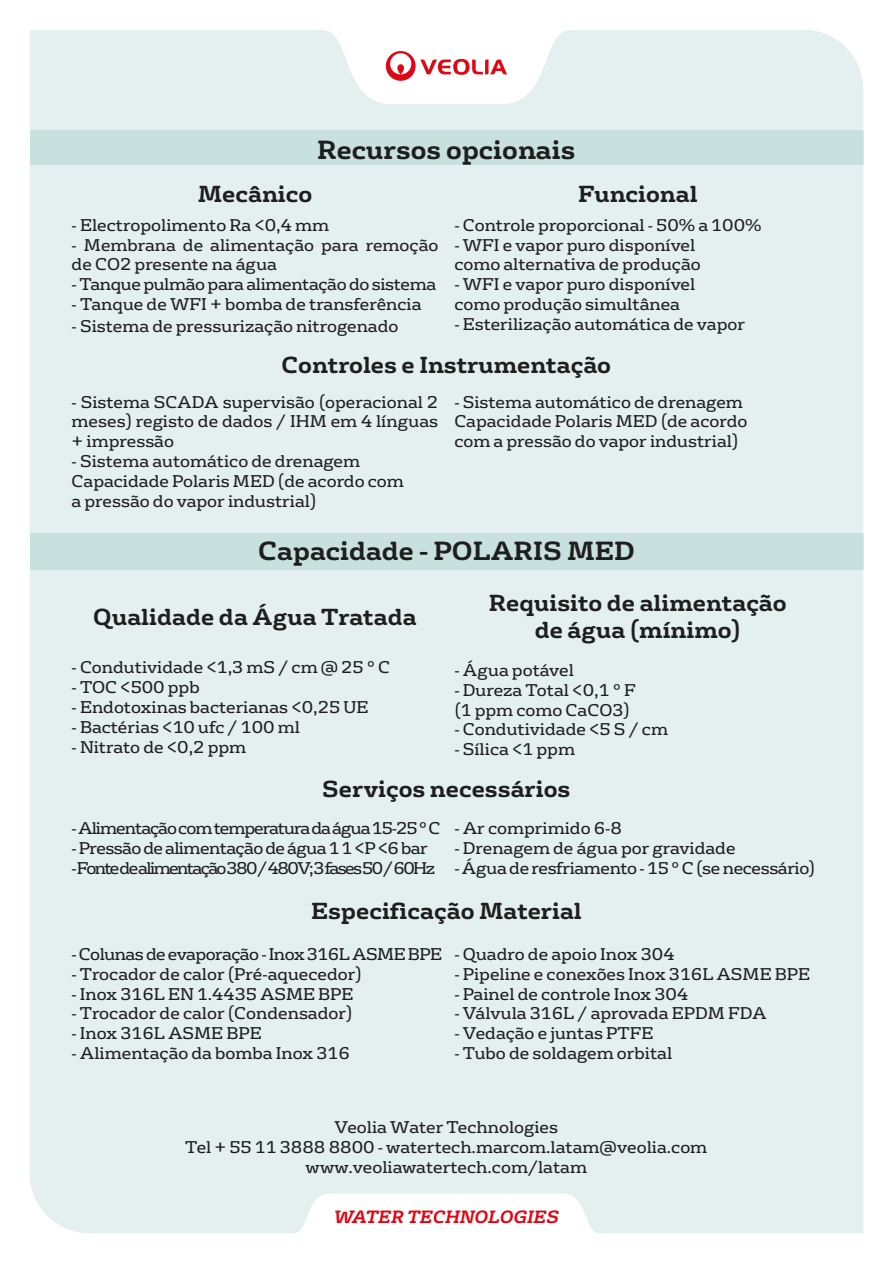
<style>
.page{position:relative;width:893px;height:1263px;background:#fff}
.page>*{position:absolute;margin:0;border:0;box-sizing:border-box;transform-origin:0 0}
.t1{font:700 25.5px "FS Rufus";color:#1e1e1e}
.t2{font:700 22.5px/27px "FS Rufus";color:#1e1e1e;text-align:center}
.t3{font:italic 700 17.25px "FS Rufus";color:#e00613}
.t4{font:16.5px/19.8px "FS Rufus";color:#1e1e1e}
.t5{font:16.5px "FS Rufus";letter-spacing:-.095em;color:#1e1e1e}
.t6{font:16.5px "FS Rufus";letter-spacing:-.06em;color:#1e1e1e}
.t7{font:16.5px "FS Rufus";letter-spacing:-.025em;color:#1e1e1e}
.t8{font:16.5px "FS Rufus";letter-spacing:-.02em;color:#1e1e1e}
.t9{font:16.5px "FS Rufus";letter-spacing:-.035em;color:#1e1e1e}
.t10{font:16.5px "FS Rufus";letter-spacing:-.03em;color:#1e1e1e}
</style>
<div class="page">
<div style="left:30px;top:104px;width:833px;height:1129px;background:#e4efef"></div>
<div style="left:30px;top:533px;width:833px;height:37px;background:#c8e1de"></div>
<div style="left:30px;top:130px;width:833px;height:35px;background:#c8e1de"></div>
<svg style="left:30px;top:30px;width:833px;height:74px;fill:#e4efef"></svg>
<svg style="left:386px;top:51px;width:121px;height:30px"></svg>
<svg style="left:293px;top:1193px;width:307px;height:40px"></svg>
<h1 class="t1" style="left:317px;top:128px;width:260px">Recursos opcionais</h1>
<h2 class="t2" style="left:198px;top:179px;width:116px">Mecânico</h2>
<p class="t4" style="left:72px;top:214px;width:259px">- Electropolimento Ra &lt;0,4 mm</p>
<p class="t4" style="left:72px;top:234px;width:368px">- Membrana de alimentação para remoção de CO2 presente na água</p>
<p class="t8" style="left:72px;top:271px;width:366px">- Tanque pulmão para alimentação do sistema</p>
<p class="t4" style="left:72px;top:293px;width:351px">- Tanque de WFI + bomba de transferência</p>
<p class="t4" style="left:72px;top:315px;width:328px">- Sistema de pressurização nitrogenado</p>
<h2 class="t2" style="left:578px;top:179px;width:121px">Funcional</h2>
<p class="t4" style="left:454px;top:214px;width:309px">- Controle proporcional - 50% a 100%</p>
<p class="t4" style="left:454px;top:234px;width:248px">- WFI e vapor puro disponível como alternativa de produção</p>
<p class="t4" style="left:454px;top:274px;width:243px">- WFI e vapor puro disponível como produção simultânea</p>
<p class="t4" style="left:454px;top:313px;width:292px">- Esterilização automática de vapor</p>
<h2 class="t2" style="left:282px;top:349px;width:331px">Controles e Instrumentação</h2>
<p class="t4" style="left:72px;top:391px;width:368px;text-align:justify">- Sistema SCADA supervisão (operacional 2 meses) registo de dados / IHM em 4 línguas + impressão</p>
<p class="t4" style="left:72px;top:450px;width:334px">- Sistema automático de drenagem<br>Capacidade Polaris MED (de acordo com a pressão do vapor industrial)</p>
<p class="t4" style="left:454px;top:391px;width:295px">- Sistema automático de drenagem<br>Capacidade Polaris MED (de acordo com a pressão do vapor industrial)</p>
<h1 class="t1" style="left:258px;top:528px;width:378px">Capacidade - POLARIS MED</h1>
<h2 class="t2" style="left:93px;top:601px;width:325px">Qualidade da Água Tratada</h2>
<p class="t4" style="left:72px;top:657px;width:320px">- Condutividade &lt;1,3 mS / cm @ 25 ° C</p>
<p class="t4" style="left:72px;top:676px;width:130px">- TOC &lt;500 ppb</p>
<p class="t4" style="left:72px;top:696px;width:298px">- Endotoxinas bacterianas &lt;0,25 UE</p>
<p class="t4" style="left:72px;top:716px;width:230px">- Bactérias &lt;10 ufc / 100 ml</p>
<p class="t4" style="left:72px;top:736px;width:176px">- Nitrato de &lt;0,2 ppm</p>
<h2 class="t2" style="left:489px;top:588px;width:299px">Requisito de alimentação de água (mínimo)</h2>
<p class="t4" style="left:454px;top:659px;width:121px">- Água potável</p>
<p class="t4" style="left:454px;top:679px;width:183px">- Dureza Total &lt;0,1 ° F (1 ppm como CaCO3)</p>
<p class="t4" style="left:454px;top:719px;width:215px">- Condutividade &lt;5 S / cm</p>
<p class="t4" style="left:454px;top:738px;width:122px">- Sílica &lt;1 ppm</p>
<h2 class="t2" style="left:322px;top:773px;width:250px">Serviços necessários</h2>
<p class="t6" style="left:72px;top:815px;width:370px">- Alimentação com temperatura da água 15-25 ° C</p>
<p class="t9" style="left:72px;top:834px;width:358px">- Pressão de alimentação de água 1 1 &lt;P &lt;6 bar</p>
<p class="t5" style="left:72px;top:854px;width:365px">- Fonte de alimentação 380 / 480V; 3 fases 50 / 60Hz</p>
<p class="t4" style="left:454px;top:817px;width:169px">- Ar comprimido 6-8</p>
<p class="t4" style="left:454px;top:837px;width:283px">- Drenagem de água por gravidade</p>
<p class="t7" style="left:454px;top:854px;width:363px">- Água de resfriamento - 15 ° C (se necessário)</p>
<h2 class="t2" style="left:311px;top:896px;width:272px">Especificação Material</h2>
<p class="t10" style="left:71px;top:941px;width:372px">- Colunas de evaporação - Inox 316L ASME BPE</p>
<p class="t4" style="left:71px;top:963px;width:292px">- Trocador de calor (Pré-aquecedor)</p>
<p class="t4" style="left:71px;top:983px;width:284px">- Inox 316L EN 1.4435 ASME BPE</p>
<p class="t4" style="left:71px;top:1003px;width:283px">- Trocador de calor (Condensador)</p>
<p class="t4" style="left:71px;top:1022px;width:192px">- Inox 316L ASME BPE</p>
<p class="t4" style="left:71px;top:1042px;width:280px">- Alimentação da bomba Inox 316</p>
<p class="t4" style="left:454px;top:943px;width:222px">- Quadro de apoio Inox 304</p>
<p class="t4" style="left:454px;top:963px;width:357px">- Pipeline e conexões Inox 316L ASME BPE</p>
<p class="t4" style="left:454px;top:983px;width:235px">- Painel de controle Inox 304</p>
<p class="t4" style="left:454px;top:1003px;width:314px">- Válvula 316L / aprovada EPDM FDA</p>
<p class="t4" style="left:454px;top:1022px;width:201px">- Vedação e juntas PTFE</p>
<p class="t4" style="left:454px;top:1042px;width:219px">- Tubo de soldagem orbital</p>
<p class="t4" style="left:185px;top:1116px;width:524px;text-align:center">Veolia Water Technologies<br>Tel + 55 11 3888 8800 - watertech.marcom.latam@veolia.com www.veoliawatertech.com/latam</p>
<p class="t3" style="left:334px;top:1202px;width:226px">WATER TECHNOLOGIES</p>
</div>
